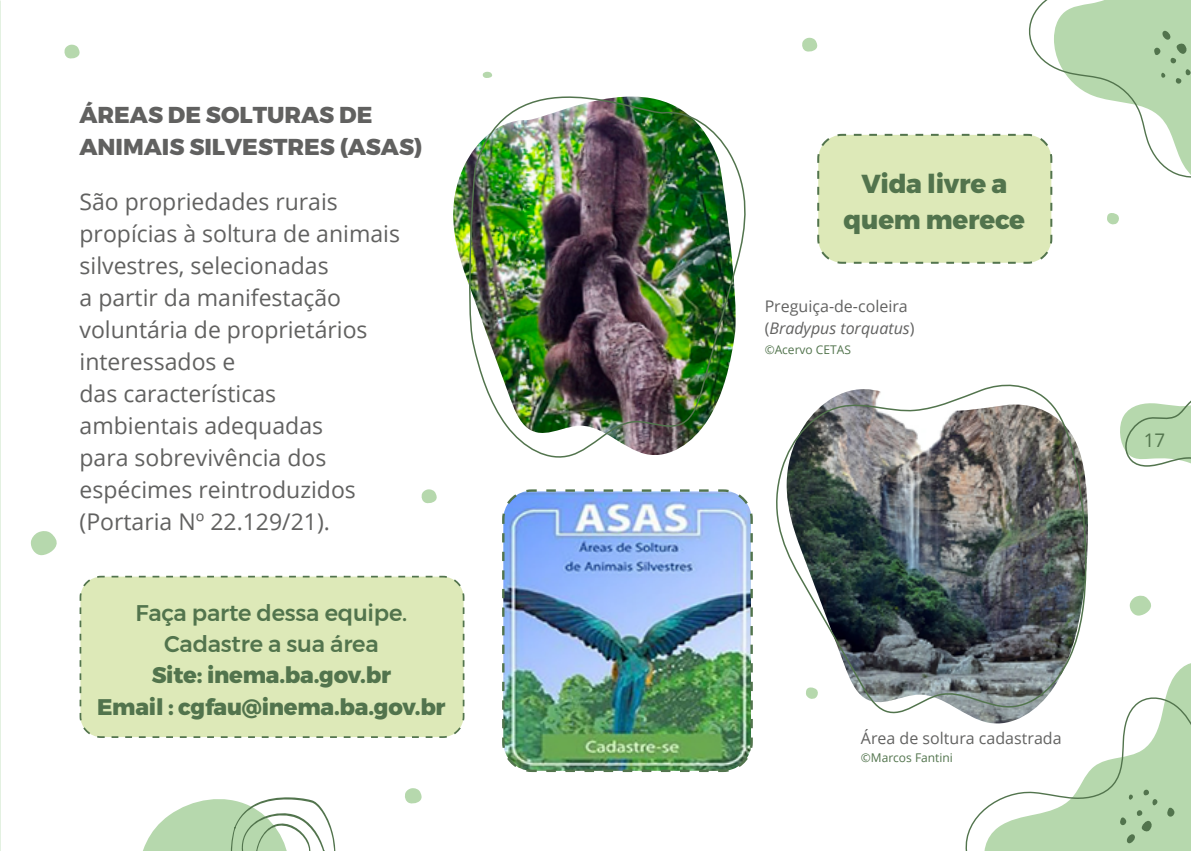
<style>
.page{position:relative;width:1191px;height:851px;background:#fff}
.page>*{position:absolute;margin:0;border:0;box-sizing:border-box;transform-origin:0 0}
.t1{font:800 26px/36px "Montserrat";letter-spacing:-.01em;color:#52744d;text-align:center}
.t2{font:23px/32px "Open Sans";color:#616160}
.t3{font:800 23px/32px "Montserrat";color:#616160}
.t4{font:800 22.6px/31.2px "Montserrat";letter-spacing:-.01em;color:#52744d;text-align:center}
.t5{font:500 22.6px/31.2px "Montserrat";letter-spacing:-.01em;color:#52744d;text-align:center}
.t6{font:18.8px "Open Sans";color:#52744d}
.t7{font:16px/22px "Open Sans";color:#626261}
.t8{font:12px "Open Sans";color:#52744d}
.s1{font-style:italic}
</style>
<div class="page">
<svg style="left:1166px;top:663px;width:25px;height:32px"></svg>
<svg style="left:965px;top:695px;width:226px;height:155px"></svg>
<svg style="left:405px;top:788px;width:17px;height:16px"></svg>
<svg style="left:64px;top:45px;width:16px;height:14px"></svg>
<svg style="left:421px;top:489px;width:16px;height:15px"></svg>
<svg style="left:31px;top:531px;width:26px;height:24px"></svg>
<svg style="left:1129px;top:595px;width:22px;height:20px"></svg>
<svg style="left:1120px;top:400px;width:71px;height:67px"></svg>
<div style="left:79px;top:575px;width:386px;height:163px;background:#dde9b8"></div>
<img style="left:965px;top:485px;width:124px;height:240px">
<img style="left:776px;top:384px;width:310px;height:335px">
<img style="left:502px;top:489px;width:251px;height:283px">
<svg style="left:802px;top:0;width:389px;height:264px"></svg>
<img style="left:453px;top:168px;width:10px;height:100px">
<img style="left:463px;top:71px;width:283px;height:387px">
<svg style="left:143px;top:797px;width:193px;height:53px"></svg>
<p class="t3" style="left:79px;top:99px;width:344px">ÁREAS DE SOLTURAS DE<br>ANIMAIS SILVESTRES (ASAS)</p>
<p class="t2" style="left:80px;top:185px;width:322px">São propriedades rurais propícias à soltura de animais silvestres, selecionadas<br>a partir da manifestação voluntária de proprietários interessados e<br>das características ambientais adequadas<br>para sobrevivência dos espécimes reintroduzidos (Portaria Nº 22.129/21).</p>
<p class="t5" style="left:135px;top:597px;width:273px">Faça parte dessa equipe.<br>Cadastre a sua área</p>
<p class="t4" style="left:97px;top:660px;width:350px">Site: inema.ba.gov.br<br>Email : cgfau@inema.ba.gov.br</p>
<p class="t1" style="left:843px;top:167px;width:183px">Vida livre a quem merece</p>
<p class="t7" style="left:764px;top:294px;width:151px">Preguiça-de-coleira (<span class="s1">Bradypus torquatus</span>)</p>
<p class="t8" style="left:764px;top:341px;width:88px">©Acervo CETAS</p>
<p class="t6" style="left:1143px;top:427px;width:23px">17</p>
<p class="t7" style="left:861px;top:726px;width:202px">Área de soltura cadastrada</p>
<p class="t8" style="left:861px;top:748px;width:94px">©Marcos Fantini</p>
</div>
